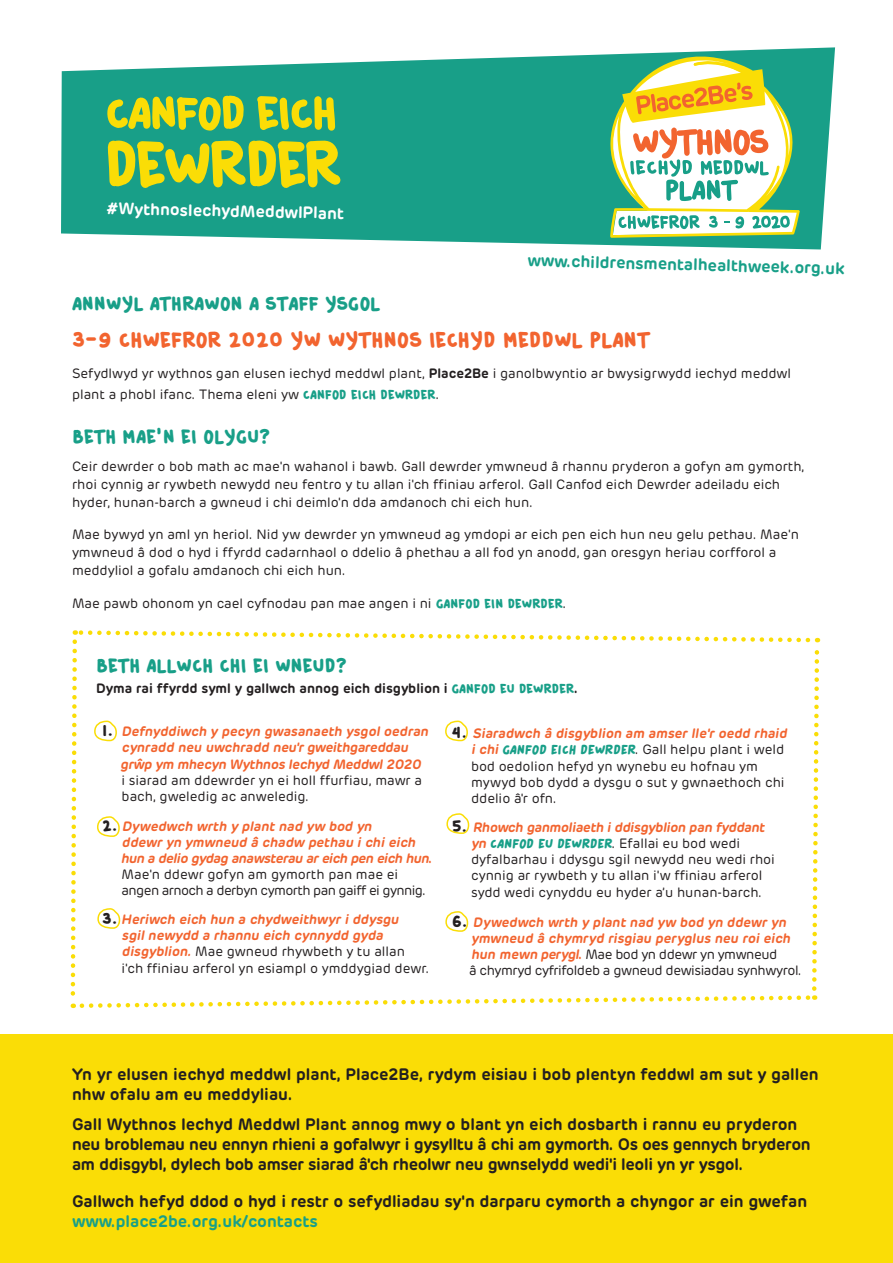
<style>
.page{position:relative;width:893px;height:1263px;background:#fff}
.page>*{position:absolute;margin:0;border:0;box-sizing:border-box;transform-origin:0 0}
.t1{font:28.5px "Catatan Perjalanan";color:#f2642f}
.t2{font:25.5px "Catatan Perjalanan";color:#189f88}
.t3{font:600 16.5px/19.8px "Rubrik";letter-spacing:-.02em;color:#231f20}
.t4{font:600 16.5px/19.8px "Rubrik";color:#231f20}
.t5{font:600 16.5px "Rubrik";color:#189f88}
.t6{font:600 16.5px "Rubrik";color:#fff}
.t7{font:13.5px/16.2px "Rubrik";color:#231f20}
.t8{font:italic 600 13.5px/16.2px "Rubrik";color:#f2642f}
.t9{font:600 13.5px "Rubrik";color:#231f20}
.s1{font-weight:600}
.s2{font-family:"Catatan Perjalanan";font-size:17.25px;color:#189f88}
.s3{font-family:"Catatan Perjalanan";font-weight:400;font-size:17.25px;color:#189f88}
.s4{font-size:14.25px}
.s5{font-family:"Catatan Perjalanan";font-weight:400;font-style:normal;font-size:21px;color:#231f20}
.s6{font-style:normal}
.s7{font-weight:400;font-style:normal;color:#231f20}
.s8{font-family:"Catatan Perjalanan";font-size:21px}
.s9{font-weight:600;font-style:italic;color:#f2642f}
.s10{font-family:"Catatan Perjalanan";font-style:italic;font-size:17.25px;color:#189f88}
</style>
<div class="page">
<svg style="left:61px;top:47px;width:774px;height:202px;fill:#189f88"></svg>
<div style="left:0;top:1034px;width:893px;height:229px;background:#fadd06"></div>
<svg style="left:70px;top:630px;width:751px;height:379px"></svg>
<svg style="left:107px;top:139px;width:236px;height:50px;background:#93c040"></svg>
<svg style="left:106px;top:95px;width:229px;height:37px;background:#86bd48"></svg>
<svg style="left:605px;top:55px;width:195px;height:183px"></svg>
<p class="t6" style="left:107px;top:198px;width:239px;rotate:1deg">#WythnosIechydMeddwlPlant</p>
<p class="t5" style="left:528px;top:251px;width:318px;rotate:1deg">www.childrensmentalhealthweek.org.uk</p>
<h2 class="t2" style="left:72px;top:293px;width:310px">Annwyl Athrawon a Staff Ysgol</h2>
<h1 class="t1" style="left:72px;top:328px;width:579px">3-9 Chwefror 2020 yw Wythnos Iechyd Meddwl Plant</h1>
<p class="t7" style="left:72px;top:363px;width:721px;line-height:20.7px">Sefydlwyd yr wythnos gan elusen iechyd meddwl plant, <span class="s1">Place2Be</span> i ganolbwyntio ar bwysigrwydd iechyd meddwl plant a phobl ifanc. Thema eleni yw <span class="s2">Canfod eich Dewrder</span>.</p>
<h2 class="t2" style="left:72px;top:426px;width:200px">Beth mae'n ei olygu?</h2>
<p class="t7" style="left:72px;top:457px;width:734px;line-height:18px">Ceir dewrder o bob math ac mae'n wahanol i bawb. Gall dewrder ymwneud â rhannu pryderon a gofyn am gymorth, rhoi cynnig ar rywbeth newydd neu fentro y tu allan i'ch ffiniau arferol. Gall Canfod eich Dewrder adeiladu eich hyder, hunan-barch a gwneud i chi deimlo'n dda amdanoch chi eich hun.</p>
<p class="t7" style="left:72px;top:526px;width:728px;line-height:18px">Mae bywyd yn aml yn heriol. Nid yw dewrder yn ymwneud ag ymdopi ar eich pen eich hun neu gelu pethau. Mae'n ymwneud â dod o hyd i ffyrdd cadarnhaol o ddelio â phethau a all fod yn anodd, gan oresgyn heriau corfforol a meddyliol a gofalu amdanoch chi eich hun.</p>
<p class="t7" style="left:72px;top:595px;width:496px">Mae pawb ohonom yn cael cyfnodau pan mae angen i ni <span class="s2">Ganfod ein Dewrder</span>.</p>
<h2 class="t2" style="left:96px;top:655px;width:253px">Beth allwch chi ei wneud?</h2>
<p class="t9" style="left:96px;top:679px;width:484px">Dyma rai ffyrdd syml y gallwch annog eich disgyblion i <span class="s3">Ganfod eu Dewrder</span><span class="s4">.</span></p>
<p class="t8" style="left:120px;top:723px;width:312px;text-indent:-18px"><span class="s5">1 .</span> Defnyddiwch y pecyn gwasanaeth ysgol oedran cynradd neu uwchradd neu'rgweithgareddau grŵp ym mhecyn Wythnos Iechyd Meddwl2020</p>
<p class="t7" style="left:122px;top:772px;width:302px">i siarad am ddewrder yn ei holl ffurfiau, mawr a bach, gweledig ac anweledig.</p>
<p class="t8" style="left:121px;top:818px;width:313px;text-indent:-19px"><span class="s5">2 .</span> Dywedwch wrth y plantnad yw bod yn ddewryn ymwneud â chadw pethau ichieich hun a delio gydag anawsterau areich pen eich hun<span class="s6">.<br></span><span class="s7">Mae'n ddewr gofyn am gymorth pan mae ei angen arnoch a derbyn cymorth pan gaiff ei gynnig.</span></p>
<p class="t8" style="left:122px;top:911px;width:309px;text-indent:-19px"><span class="s5">3 .</span> Heriwch eich hun a chydweithwyr i ddysgu sgil newydd a rhannu eich cynnydd gyda disgyblion. <span class="s7">Mae gwneud rhywbeth y tu allan i'ch ffiniau arferol yn esiampl o ymddygiad dewr.</span></p>
<p class="t7" style="left:471px;top:725px;width:320px;text-indent:-19px"><span class="s8">4 .</span> <span class="s9">Siaradwch â disgyblion am amser lle'r oedd rhaid i chi</span> <span class="s10">Ganfod eich Dewrder</span>. Gall helpu plant i weld bod oedolion hefyd yn wynebu eu hofnau ym mywyd bob dydd a dysgu o sut y gwnaethoch chi ddelio â'r ofn.</p>
<p class="t7" style="left:471px;top:819px;width:305px;text-indent:-19px"><span class="s8">5 .</span> <span class="s9">Rhowch ganmoliaeth iddisgyblion pan fyddant yn</span> <span class="s10">Canfod eu Dewrder</span>. Efallai eu bod wedi dyfalbarhau i ddysgu sgil newydd neu wedi rhoi cynnig ar rywbeth y tu allan i'w ffiniau arferol sydd wedi cynyddu eu hyder a’u hunan-barch.</p>
<p class="t8" style="left:469px;top:914px;width:334px;text-indent:-17px"><span class="s5">6 .</span> Dywedwch wrth y plant nad yw bod yn ddewr yn ymwneud â chymryd risgiau peryglus neu roi eich hun mewn perygl<span class="s6">.</span> <span class="s7">Mae bod yn ddewr yn ymwneud<br>â chymryd cyfrifoldeb a gwneud dewisiadau synhwyrol.</span></p>
<p class="t4" style="left:72px;top:1065px;width:748px">Yn yr elusen iechyd meddwl plant, Place2Be, rydym eisiau i bob plentyn feddwl am sut y gallen nhw ofalu am eu meddyliau.</p>
<p class="t3" style="left:72px;top:1115px;width:740px">Gall Wythnos Iechyd Meddwl Plant annog mwy o blant yn eich dosbarth i rannu eu pryderon neu broblemau neu ennyn rhieni a gofalwyr i gysylltu â chi am gymorth. Os oes gennych bryderon am ddisgybl, dylech bob amser siarad â'ch rheolwr neu gwnselydd wedi'i leoli yn yr ysgol.</p>
<p class="t4" style="left:72px;top:1191px;width:737px">Gallwch hefyd ddod o hyd i restr o sefydliadau sy'n darparu cymorth a chyngor ar ein gwefan</p>
<p class="t5" style="left:72px;top:1210px;width:247px">www.place2be.org.uk/contacts</p>
</div>
